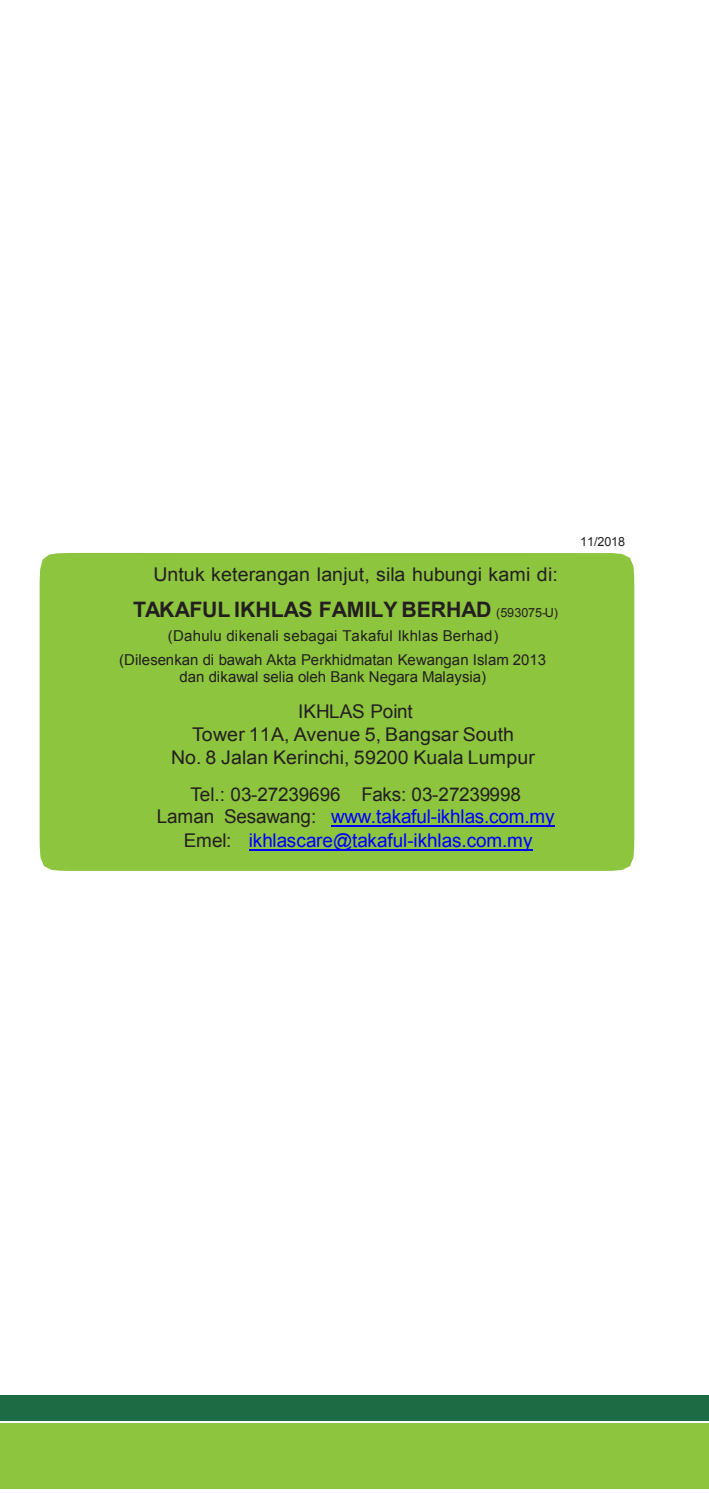
<style>
.page{position:relative;width:709px;height:1493px;background:#fff}
.page>*{position:absolute;margin:0;border:0;box-sizing:border-box;transform-origin:0 0}
.t1{font:700 21.25px "Arial";letter-spacing:-.005em;color:#231f20}
.t2{font:19px/23.2px "Arial";letter-spacing:-.01em;color:#00f;text-align:center}
.t3{font:19px/22.8px "Arial";letter-spacing:.01em;color:#231f20;text-align:center}
.t4{font:19px "Arial";letter-spacing:.01em;color:#231f20;scale:1.04 1}
.t5{font:15px/23.8px "Arial";letter-spacing:.005em;color:#231f20;text-align:center}
.t6{font:12.5px "Arial";letter-spacing:-.01em;color:#231f20}
.s1{font-weight:400;font-size:12.5px}
.s2{color:#231f20}
</style>
<div class="page">
<div style="left:0;top:1396px;width:709px;height:25px;background:#1d6b44"></div>
<div style="left:0;top:1423px;width:709px;height:65px;background:#8dc53e"></div>
<div style="left:40px;top:553px;width:594px;height:318px;background:#8dc53e"></div>
<hr style="left:331px;top:825px;width:223px;height:1px;background:#00f">
<hr style="left:249px;top:849px;width:283px;height:1px;background:#00f">
<p class="t4" style="left:153px;top:562px;width:391px">Untuk keterangan lanjut, sila hubungi kami di:</p>
<h1 class="t1" style="left:133px;top:595px;width:426px">TAKAFUL IKHLAS FAMILY BERHAD <span class="s1">(593075-U)</span></h1>
<p class="t5" style="left:119px;top:624px;width:429px">(Dahulu dikenali sebagai Takaful Ikhlas Berhad)<br>(Dilesenkan di bawah Akta Perkhidmatan Kewangan Islam 2013</p>
<p class="t5" style="left:179px;top:665px;width:308px">dan dikawal selia oleh Bank Negara Malaysia)</p>
<p class="t3" style="left:171px;top:700px;width:365px">IKHLAS Point<br>Tower 11A, Avenue 5, Bangsar South<br>No. 8 Jalan Kerinchi, 59200 Kuala Lumpur</p>
<p class="t2" style="left:157px;top:782px;width:399px"><span class="s2">Tel.: 03-27239696 Faks: 03-27239998<br>Laman Sesawang:</span> www.takaful-ikhlas.com.my<br><span class="s2">Emel:</span> ikhlascare@takaful-ikhlas.com.my</p>
<p class="t6" style="left:580px;top:534px;width:46px">11/2018</p>
</div>
